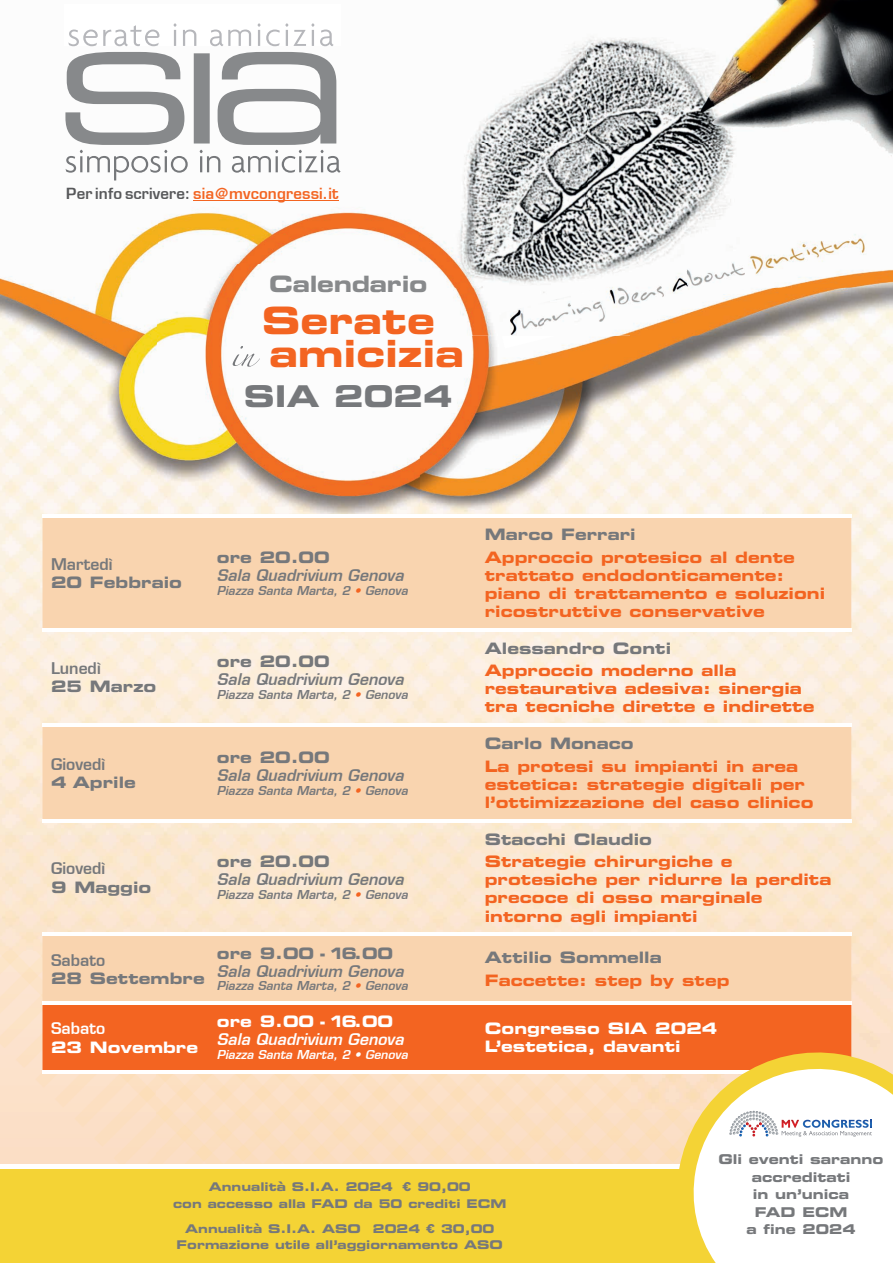
<style>
.page{position:relative;width:893px;height:1263px;background:#fff}
.page>*{position:absolute;margin:0;border:0;box-sizing:border-box;transform-origin:0 0}
.t1{font:37.5px/33px "Eurostile Bold Extended Two";color:#f36421}
.t2{font:30px "Eurostile Bold Extended Two";color:#76787b}
.t3{font:22.5px "Eurostile Bold Extended Two";letter-spacing:-.01em;color:#87898b}
.t4{font:15.75px/18.1px "Eurostile Bold Extended Two";color:#f36421}
.t5{font:15.75px "Eurostile Bold Extended Two";color:#76787b}
.t6{font:italic 600 15.75px "Eurostile";color:#76787b}
.t7{font:15.75px/18.1px "Eurostile Bold Extended Two";color:#fff}
.t8{font:600 15.75px "Eurostile";color:#76787b}
.t9{font:italic 600 15.75px "Eurostile";color:#fff}
.t10{font:600 15.75px "Eurostile";color:#fff}
.t11{font:600 15px "Eurostile";letter-spacing:.01em;color:#f36421}
.t12{font:13.5px/17.4px "Eurostile Bold Extended Two";color:#76787b;text-align:center}
.t13{font:italic 600 12px "Eurostile";color:#76787b}
.t14{font:12px/16.5px "Eurostile Bold Extended Two";color:#76787b;text-align:center}
.t15{font:italic 600 12px "Eurostile";color:#fff}
.s1{color:#57585a}
.s2{color:#f36421}
.s3{font-family:"Benton Sans";font-weight:900}
</style>
<div class="page">
<img style="left:157px;top:200px;width:227px;height:64px">
<img style="left:0;top:180px;width:157px;height:983px">
<img style="left:157px;top:264px;width:263px;height:250px">
<img style="left:631px;top:336px;width:262px;height:827px">
<img style="left:420px;top:336px;width:211px;height:178px">
<img style="left:384px;top:0;width:509px;height:336px">
<div style="left:0;top:1169px;width:880px;height:94px;background:#f4d335"></div>
<svg style="left:233px;top:346px;width:27px;height:21px"></svg>
<img style="left:502px;top:336px;width:54px;height:12px">
<img style="left:687px;top:221px;width:190px;height:77px">
<img style="left:544px;top:267px;width:143px;height:69px">
<img style="left:496px;top:302px;width:48px;height:34px">
<img style="left:687px;top:297px;width:22px;height:6px">
<hr style="left:193px;top:200px;width:145px;height:1px;background:#f36421">
<svg style="left:43px;top:517px;width:808px;height:485px;background:#fadec0"></svg>
<div style="left:43px;top:1005px;width:808px;height:65px;background:#f36421"></div>
<hr style="left:43px;top:514px;width:165px;height:3px;background:#fff">
<hr style="left:476px;top:514px;width:375px;height:3px;background:#fff">
<hr style="left:43px;top:628px;width:165px;height:3px;background:#fff">
<hr style="left:208px;top:628px;width:268px;height:3px;background:#fff">
<hr style="left:476px;top:628px;width:375px;height:3px;background:#fff">
<hr style="left:43px;top:724px;width:165px;height:3px;background:#fff">
<hr style="left:208px;top:724px;width:268px;height:3px;background:#fff">
<hr style="left:476px;top:724px;width:375px;height:3px;background:#fff">
<hr style="left:43px;top:819px;width:165px;height:3px;background:#fff">
<hr style="left:208px;top:819px;width:268px;height:3px;background:#fff">
<hr style="left:476px;top:819px;width:375px;height:3px;background:#fff">
<hr style="left:43px;top:933px;width:165px;height:3px;background:#fff">
<hr style="left:208px;top:933px;width:268px;height:3px;background:#fff">
<hr style="left:476px;top:933px;width:375px;height:3px;background:#fff">
<hr style="left:43px;top:1002px;width:165px;height:3px;background:#fff">
<hr style="left:476px;top:1002px;width:375px;height:3px;background:#fff">
<hr style="left:43px;top:1070px;width:165px;height:3px;background:#fff">
<hr style="left:476px;top:1070px;width:375px;height:3px;background:#fff">
<svg style="left:667px;top:1043px;width:226px;height:121px;background:#f69866"></svg>
<svg style="left:673px;top:1048px;width:220px;height:215px"></svg>
<svg style="left:729px;top:1111px;width:143px;height:26px"></svg>
<svg style="left:65px;top:23px;width:276px;height:157px"></svg>
<p class="t11" style="left:66px;top:184px;width:274px"><span class="s1">Per info scrivere:</span> sia@mvcongressi.it</p>
<h3 class="t3" style="left:269px;top:268px;width:160px">Calendario</h3>
<h1 class="t1" style="left:262px;top:303px;width:204px">Serate amicizia</h1>
<h2 class="t2" style="left:244px;top:375px;width:210px">SIA 2024</h2>
<p class="t8" style="left:51px;top:554px;width:63px">Martedì</p>
<p class="t5" style="left:51px;top:571px;width:133px">20 Febbraio</p>
<p class="t8" style="left:51px;top:659px;width:51px">Lunedì</p>
<p class="t5" style="left:51px;top:676px;width:107px">25 Marzo</p>
<p class="t8" style="left:51px;top:754px;width:56px">Giovedì</p>
<p class="t5" style="left:51px;top:771px;width:86px">4 Aprile</p>
<p class="t5" style="left:217px;top:546px;width:114px">ore 20.00</p>
<p class="t6" style="left:217px;top:565px;width:188px">Sala Quadrivium Genova</p>
<p class="t13" style="left:217px;top:583px;width:192px">Piazza Santa Marta, 2 <span class="s2">•</span> Genova</p>
<p class="t5" style="left:217px;top:650px;width:114px">ore 20.00</p>
<p class="t6" style="left:217px;top:670px;width:188px">Sala Quadrivium Genova</p>
<p class="t13" style="left:217px;top:687px;width:192px">Piazza Santa Marta, 2 <span class="s2">•</span> Genova</p>
<p class="t5" style="left:217px;top:746px;width:114px">ore 20.00</p>
<p class="t6" style="left:217px;top:765px;width:188px">Sala Quadrivium Genova</p>
<p class="t13" style="left:217px;top:783px;width:192px">Piazza Santa Marta, 2 <span class="s2">•</span> Genova</p>
<p class="t8" style="left:51px;top:859px;width:56px">Giovedì</p>
<p class="t5" style="left:51px;top:876px;width:102px">9 Maggio</p>
<p class="t5" style="left:217px;top:850px;width:114px">ore 20.00</p>
<p class="t6" style="left:217px;top:870px;width:188px">Sala Quadrivium Genova</p>
<p class="t13" style="left:217px;top:887px;width:192px">Piazza Santa Marta, 2 <span class="s2">•</span> Genova</p>
<p class="t8" style="left:51px;top:950px;width:56px">Sabato</p>
<p class="t5" style="left:51px;top:967px;width:155px">28 Settembre</p>
<p class="t10" style="left:51px;top:1019px;width:56px">Sabato</p>
<p class="t7" style="left:51px;top:1037px;width:149px">23 Novembre</p>
<p class="t5" style="left:217px;top:942px;width:178px">ore 9.00 - 16.00</p>
<p class="t6" style="left:217px;top:961px;width:188px">Sala Quadrivium Genova</p>
<p class="t13" style="left:217px;top:978px;width:192px">Piazza Santa Marta, 2 <span class="s2">•</span> Genova</p>
<p class="t7" style="left:217px;top:1012px;width:178px">ore 9.00 - 16.00</p>
<p class="t9" style="left:217px;top:1030px;width:188px">Sala Quadrivium Genova</p>
<p class="t15" style="left:217px;top:1047px;width:192px">Piazza Santa Marta, 2 • Genova</p>
<p class="t5" style="left:485px;top:523px;width:152px">Marco Ferrari</p>
<p class="t4" style="left:485px;top:547px;width:342px">Approccio protesico al dente trattato endodonticamente: piano di trattamento e soluzioni ricostruttive conservative</p>
<p class="t5" style="left:485px;top:637px;width:188px">Alessandro Conti</p>
<p class="t4" style="left:485px;top:661px;width:331px">Approccio moderno alla restaurativa adesiva: sinergia tra tecniche dirette e indirette</p>
<p class="t5" style="left:485px;top:733px;width:150px">Carlo Monaco</p>
<p class="t4" style="left:485px;top:757px;width:330px">La protesi su impianti in area estetica: strategie digitali per l’ottimizzazione del caso clinico</p>
<p class="t5" style="left:485px;top:828px;width:169px">Stacchi Claudio</p>
<p class="t4" style="left:485px;top:852px;width:348px">Strategie chirurgiche e protesiche per ridurre la perdita precoce di osso marginale intorno agli impianti</p>
<p class="t5" style="left:485px;top:946px;width:179px">Attilio Sommella</p>
<p class="t4" style="left:485px;top:970px;width:246px">Faccette: step by step</p>
<p class="t7" style="left:485px;top:1019px;width:234px">Congresso SIA 2024<br>L’estetica, davanti</p>
<p class="t14" style="left:173px;top:1178px;width:335px">Annualità S.I.A. 2024 <span class="s3">€</span> 90,00<br>con accesso alla FAD da 50 crediti ECM</p>
<p class="t14" style="left:177px;top:1220px;width:328px">Annualità S.I.A. ASO 2024 <span class="s3">€</span> 30,00<br>Formazione utile all’aggiornamento ASO</p>
<p class="t12" style="left:718px;top:1150px;width:167px">Gli eventi saranno accreditati<br>in un’unica<br>FAD ECM<br>a fine 2024</p>
</div>
